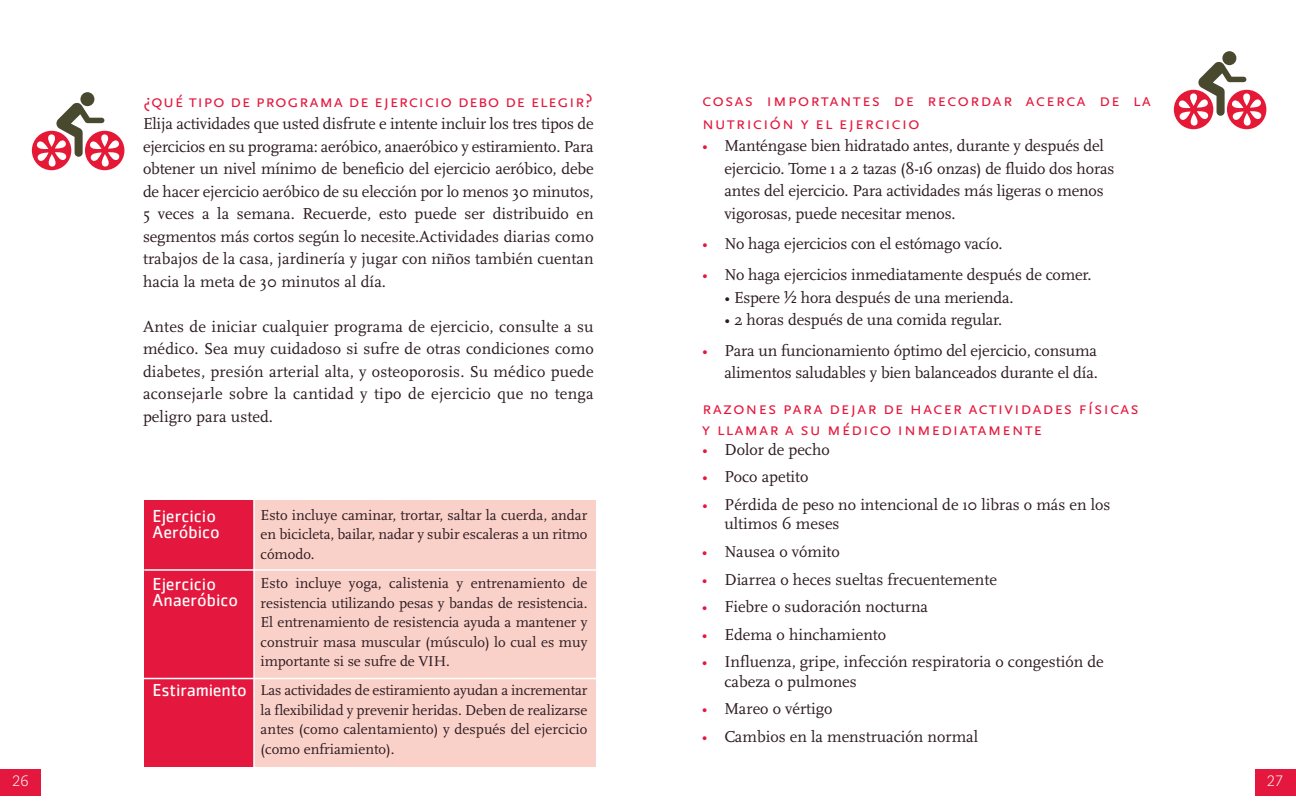
<style>
.page{position:relative;width:1296px;height:810px;background:#fff}
.page>*{position:absolute;margin:0;border:0;box-sizing:border-box;transform-origin:0 0}
.t1{font:18px/22.5px "Scala Sans LF Caps";letter-spacing:.05em;color:#e4183e}
.t2{font:18px/16.5px "Cachet";color:#fff}
.t3{font:18px "Scala Sans LF Caps";letter-spacing:.03em;color:#e4183e}
.t4{font:16.5px/22.5px "Scala";letter-spacing:-.01em;color:#2c1a22}
.t5{font:15px/19.5px "Scala";color:#2c1a22;text-align:justify}
.t6{font:300 15px "Caecilia";color:#fff}
.s1{color:#e4183e}
.s2{font-family:"Lucida Grande"}
</style>
<div class="page">
<div style="left:1255px;top:770px;width:41px;height:26px;background:#e4183e"></div>
<div style="left:1222px;top:51px;width:14px;height:14px;background:#494930;border-radius:50%"></div>
<svg style="left:1174px;top:62px;width:93px;height:68px"></svg>
<div style="left:0;top:770px;width:41px;height:26px;background:#e4183e"></div>
<div style="left:80px;top:92px;width:14px;height:14px;background:#494930;border-radius:50%"></div>
<svg style="left:32px;top:103px;width:93px;height:68px"></svg>
<div style="left:247px;top:500px;width:349px;height:267px;background:#fad1c8"></div>
<div style="left:145px;top:500px;width:109px;height:267px;background:#e4183e"></div>
<hr style="left:253px;top:499px;width:2px;height:272px;background:#fff">
<hr style="left:144px;top:569px;width:463px;height:2px;background:#fff">
<hr style="left:140px;top:678px;width:462px;height:1px;background:#fff">
<p class="t6" style="left:12px;top:775px;width:18px">26</p>
<p class="t3" style="left:143px;top:95px;width:451px">¿qué tipo de programa de ejercicio debo de elegir?</p>
<p class="t4" style="left:143px;top:112px;width:452px;text-align:justify">Elija actividades que usted disfrute e intente incluir los tres tipos de ejercicios en su programa: aeróbico, anaeróbico y estiramiento. Para obtener un nivel mínimo de beneficio del ejercicio aeróbico, debe de hacer ejercicio aeróbico de su elección por lo menos 30 minutos, 5 veces a la semana. Recuerde, esto puede ser distribuido en segmentos más cortos según lo necesite.Actividades diarias como trabajos de la casa, jardinería y jugar con niños también cuentan hacia la meta de 30 minutos al día.</p>
<p class="t4" style="left:143px;top:315px;width:452px;text-align:justify">Antes de iniciar cualquier programa de ejercicio, consulte a su médico. Sea muy cuidadoso si sufre de otras condiciones como diabetes, presión arterial alta, y osteoporosis. Su médico puede aconsejarle sobre la cantidad y tipo de ejercicio que no tenga peligro para usted.</p>
<p class="t2" style="left:153px;top:507px;width:69px">Ejercicio<br>Aeróbico</p>
<p class="t2" style="left:153px;top:575px;width:87px">Ejercicio<br>Anaeróbico</p>
<p class="t2" style="left:153px;top:682px;width:96px">Estiramiento</p>
<p class="t5" style="left:261px;top:505px;width:328px">Esto incluye caminar, trortar, saltar la cuerda, andar en bicicleta, bailar, nadar y subir escaleras a un ritmo cómodo.</p>
<p class="t5" style="left:261px;top:573px;width:328px">Esto incluye yoga, calistenia y entrenamiento de resistencia utilizando pesas y bandas de resistencia.<br>El entrenamiento de resistencia ayuda a mantener y construir masa muscular (músculo) lo cual es muy importante si se sufre de VIH.</p>
<p class="t5" style="left:261px;top:681px;width:328px">Las actividades de estiramiento ayudan a incrementar la flexibilidad y prevenir heridas. Deben de realizarse antes (como calentamiento) y después del ejercicio (como enfriamiento).</p>
<p class="t1" style="left:702px;top:91px;width:451px">cosas importantes de recordar acerca de la nutrición y el ejercicio</p>
<p class="t4" style="left:724px;top:134px;width:391px;text-indent:-22px"><span class="s1">•</span> Manténgase bien hidratado antes, durante y después del ejercicio. Tome ı a 2 tazas (8-ı6 onzas) de fluido dos horas antes del ejercicio. Para actividades más ligeras o menos vigorosas, puede necesitar menos.</p>
<p class="t4" style="left:702px;top:232px;width:302px"><span class="s1">•</span> No haga ejercicios con el estómago vacío.</p>
<p class="t4" style="left:702px;top:263px;width:391px"><span class="s1">•</span> No haga ejercicios inmediatamente después de comer.</p>
<p class="t4" style="left:724px;top:286px;width:291px">• Espere <span class="s2">½</span> hora después de una merienda.</p>
<p class="t4" style="left:724px;top:308px;width:279px">• 2 horas después de una comida regular.</p>
<p class="t4" style="left:702px;top:339px;width:397px;text-align:right"><span class="s1">•</span> Para un funcionamiento óptimo del ejercicio, consuma alimentos saludables y bien balanceados durante el día.</p>
<p class="t1" style="left:702px;top:399px;width:438px;line-height:21px">razones para dejar de hacer actividades físicas y llamar a su médico inmediatamente</p>
<p class="t4" style="left:702px;top:438px;width:129px"><span class="s1">•</span> Dolor de pecho</p>
<p class="t4" style="left:702px;top:465px;width:108px"><span class="s1">•</span> Poco apetito</p>
<p class="t4" style="left:724px;top:494px;width:388px;line-height:19.5px;text-indent:-22px"><span class="s1">•</span> Pérdida de peso no intencional de ı0 libras o más en los ultimos 6 meses</p>
<p class="t4" style="left:702px;top:540px;width:139px"><span class="s1">•</span> Nausea o vómito</p>
<p class="t4" style="left:702px;top:568px;width:297px"><span class="s1">•</span> Diarrea o heces sueltas frecuentemente</p>
<p class="t4" style="left:702px;top:595px;width:228px"><span class="s1">•</span> Fiebre o sudoración nocturna</p>
<p class="t4" style="left:702px;top:623px;width:186px"><span class="s1">•</span> Edema o hinchamiento</p>
<p class="t4" style="left:724px;top:652px;width:381px;line-height:19.5px;text-indent:-22px"><span class="s1">•</span> Influenza, gripe, infección respiratoria o congestión de cabeza o pulmones</p>
<p class="t4" style="left:702px;top:697px;width:132px"><span class="s1">•</span> Mareo o vértigo</p>
<p class="t4" style="left:702px;top:725px;width:278px"><span class="s1">•</span> Cambios en la menstruación normal</p>
<p class="t6" style="left:1267px;top:775px;width:18px">27</p>
</div>
